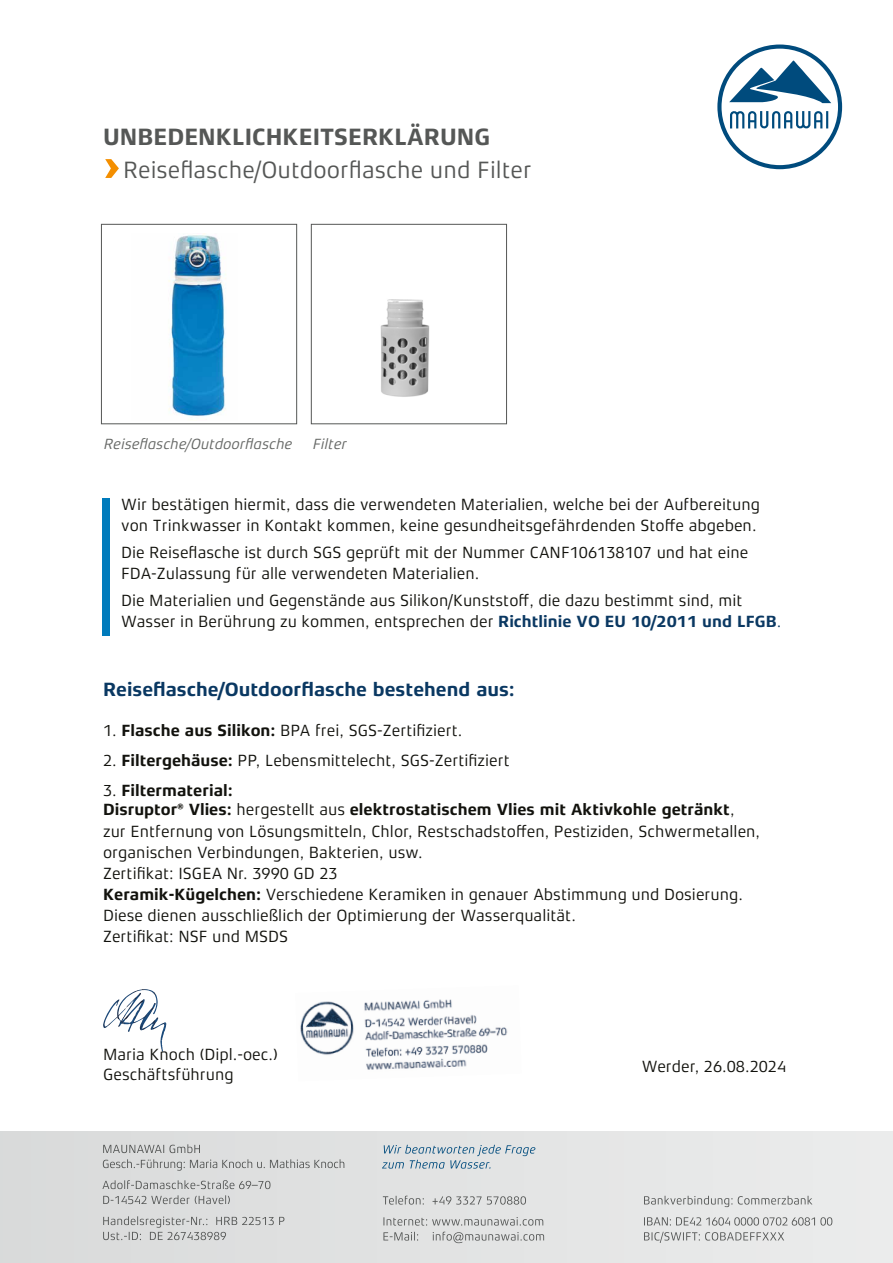
<style>
.page{position:relative;width:893px;height:1263px;background:#fff}
.page>*{position:absolute;margin:0;border:0;box-sizing:border-box;transform-origin:0 0}
.t1{font:24px "Xenois Sans Pro";color:#555756}
.t2{font:700 24px "Xenois Sans Pro";color:#555756}
.t3{font:700 19.5px "Xenois Sans Pro";color:#0a3862}
.t4{font:16.5px/20.9px "Xenois Sans Pro";color:#12120d}
.t5{font:italic 15px "Xenois Sans Pro";color:#656765}
.s1{font-weight:700;color:#0a3862}
.s2{color:#0a3862}
.s3{font-weight:700}
</style>
<div class="page">
<img style="left:168px;top:234px;width:58px;height:183px">
<div style="left:311px;top:224px;width:196px;height:200px;border:1px solid #555756"></div>
<div style="left:101px;top:224px;width:196px;height:200px;border:1px solid #555756"></div>
<svg style="left:103px;top:989px;width:63px;height:63px"></svg>
<img style="left:300px;top:999px;width:208px;height:71px">
<svg style="left:105px;top:159px;width:14px;height:19px"></svg>
<div style="left:0;top:1131px;width:893px;height:132px;background:#e2e4e4"></div>
<svg style="left:718px;top:45px;width:124px;height:124px"></svg>
<svg style="left:103px;top:1216px;width:181px;height:24px"></svg>
<svg style="left:103px;top:1195px;width:127px;height:9px"></svg>
<svg style="left:102px;top:1180px;width:168px;height:9px"></svg>
<svg style="left:103px;top:1159px;width:241px;height:12px"></svg>
<svg style="left:103px;top:1144px;width:97px;height:9px"></svg>
<svg style="left:383px;top:1231px;width:161px;height:12px"></svg>
<svg style="left:383px;top:1217px;width:160px;height:8px"></svg>
<svg style="left:383px;top:1195px;width:143px;height:9px"></svg>
<svg style="left:382px;top:1145px;width:153px;height:23px"></svg>
<svg style="left:644px;top:1232px;width:140px;height:11px"></svg>
<svg style="left:644px;top:1217px;width:188px;height:8px"></svg>
<svg style="left:644px;top:1196px;width:168px;height:11px"></svg>
<img style="left:380px;top:299px;width:50px;height:98px">
<div style="left:103px;top:498px;width:7px;height:137px;background:#007bbc"></div>
<h1 class="t2" style="left:103px;top:123px;width:389px">UNBEDENKLICHKEITSERKLÄRUNG</h1>
<h1 class="t1" style="left:123px;top:156px;width:410px">Reiseflasche/Outdoorflasche und Filter</h1>
<p class="t5" style="left:104px;top:435px;width:190px">Reiseflasche/Outdoorflasche</p>
<p class="t5" style="left:313px;top:435px;width:36px">Filter</p>
<p class="t4" style="left:121px;top:494px;width:640px">Wir bestätigen hiermit, dass die verwendeten Materialien, welche bei der Aufbereitung von Trinkwasser in Kontakt kommen, keine gesundheitsgefährdenden Stoffe abgeben.</p>
<p class="t4" style="left:121px;top:542px;width:629px">Die Reiseflasche ist durch SGS geprüft mit der Nummer CANF106138107 und hat eine<br>FDA-Zulassung für alle verwendeten Materialien.</p>
<p class="t4" style="left:121px;top:590px;width:662px">Die Materialien und Gegenstände aus Silikon/Kunststoff, die dazu bestimmt sind, mit<br>Wasser in Berührung zu kommen, entsprechen der <span class="s1">Richtlinie VO EU 10/2011 und LFGB</span><span class="s2">.</span></p>
<p class="t3" style="left:103px;top:678px;width:413px">Reiseflasche/Outdoorflasche bestehend aus:</p>
<p class="t4" style="left:103px;top:720px;width:361px">1. <span class="s3">Flasche aus Silikon:</span> BPA frei, SGS-Zertifiziert.</p>
<p class="t4" style="left:103px;top:750px;width:408px">2. <span class="s3">Filtergehäuse:</span> PP, Lebensmittelecht, SGS-Zertifiziert</p>
<p class="t4" style="left:103px;top:780px;width:659px">3. <span class="s3">Filtermaterial:<br>Disruptor® Vlies:</span> hergestellt aus <span class="s3">elektrostatischem Vlies mit Aktivkohle getränkt</span>, zur Entfernung von Lösungsmitteln, Chlor, Restschadstoffen, Pestiziden, Schwermetallen, organischen Verbindungen, Bakterien, usw.<br>Zertifikat: ISGEA Nr. 3990 GD 23<br><span class="s3">Keramik-Kügelchen:</span> Verschiedene Keramiken in genauer Abstimmung und Dosierung.<br>Diese dienen ausschließlich der Optimierung der Wasserqualität.<br>Zertifikat: NSF und MSDS</p>
<p class="t4" style="left:103px;top:1045px;width:176px;line-height:19.8px">Maria Knoch (Dipl.-oec.)<br>Geschäftsführung</p>
<p class="t4" style="left:642px;top:1056px;width:146px">Werder, 26.08.2024</p>
</div>
